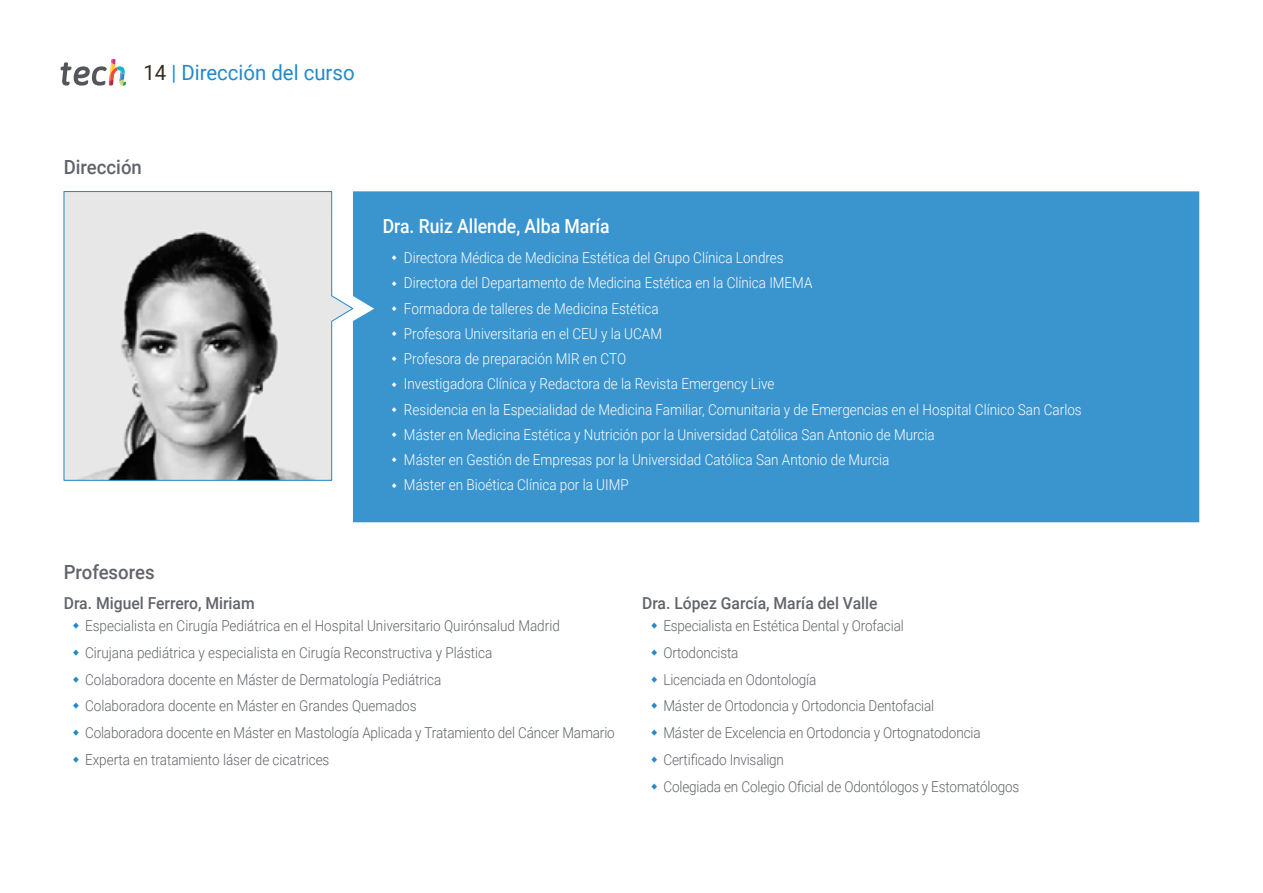
<style>
.page{position:relative;width:1263px;height:893px;background:#fff}
.page>*{position:absolute;margin:0;border:0;box-sizing:border-box;transform-origin:0 0}
.t1{font:21px "Roboto";color:#2488c9}
.t2{font:500 19.5px "Roboto";color:#fff;scale:.9 1}
.t3{font:500 19.5px "Roboto";color:#61646a;scale:.95 1}
.t4{font:500 16.5px "Roboto";color:#61646a;scale:.95 1}
.t5{font:300 15px/26.7px "Roboto";letter-spacing:-.01em;color:#61646a;scale:.9 1}
.t6{font:300 15px/25.2px "Roboto";color:#fff;scale:.9 1}
.s1{color:#312e20}
</style>
<div class="page">
<svg style="left:61px;top:59px;width:65px;height:27px"></svg>
<div style="left:353px;top:191px;width:846px;height:331px;background:#3a94ce"></div>
<svg style="left:64px;top:191px;width:289px;height:290px"></svg>
<svg style="left:392px;top:255px;width:5px;height:5px"></svg>
<svg style="left:392px;top:281px;width:5px;height:5px"></svg>
<svg style="left:392px;top:306px;width:5px;height:5px"></svg>
<svg style="left:392px;top:331px;width:5px;height:5px"></svg>
<svg style="left:392px;top:356px;width:5px;height:5px"></svg>
<svg style="left:392px;top:382px;width:5px;height:5px"></svg>
<svg style="left:392px;top:407px;width:5px;height:5px"></svg>
<svg style="left:392px;top:432px;width:5px;height:5px"></svg>
<svg style="left:392px;top:457px;width:5px;height:5px"></svg>
<svg style="left:392px;top:483px;width:5px;height:5px"></svg>
<h1 class="t1" style="left:144px;top:57px;width:213px"><span class="s1">14</span> | Dirección del curso</h1>
<h2 class="t3" style="left:64px;top:154px;width:84px">Dirección</h2>
<h2 class="t2" style="left:383px;top:212px;width:254px">Dra. Ruiz Allende, Alba María</h2>
<p class="t6" style="left:404px;top:244px;width:755px">Directora Médica de Medicina Estética del Grupo Clínica Londres<br>Directora del Departamento de Medicina Estética en la Clínica IMEMA<br>Formadora de talleres de Medicina Estética<br>Profesora Universitaria en el CEU y la UCAM<br>Profesora de preparación MIR en CTO<br>Investigadora Clínica y Redactora de la Revista Emergency Live<br>Residencia en la Especialidad de Medicina Familiar, Comunitaria y de Emergencias en el Hospital Clínico San Carlos Máster en Medicina Estética y Nutrición por la Universidad Católica San Antonio de Murcia<br>Máster en Gestión de Empresas por la Universidad Católica San Antonio de Murcia<br>Máster en Bioética Clínica por la UIMP</p>
<h2 class="t3" style="left:64px;top:559px;width:97px">Profesores</h2>
<p class="t4" style="left:64px;top:591px;width:202px">Dra. Miguel Ferrero, Miriam</p>
<p class="t5" style="left:85px;top:612px;width:590px">Especialista en Cirugía Pediátrica en el Hospital Universitario Quirónsalud Madrid<br>Cirujana pediátrica y especialista en Cirugía Reconstructiva y Plástica<br>Colaboradora docente en Máster de Dermatología Pediátrica<br>Colaboradora docente en Máster en Grandes Quemados<br>Colaboradora docente en Máster en Mastología Aplicada y Tratamiento del Cáncer Mamario Experta en tratamiento láser de cicatrices</p>
<p class="t4" style="left:642px;top:591px;width:249px">Dra. López García, María del Valle</p>
<p class="t5" style="left:663px;top:612px;width:397px">Especialista en Estética Dental y Orofacial<br>Ortodoncista<br>Licenciada en Odontología<br>Máster de Ortodoncia y Ortodoncia Dentofacial<br>Máster de Excelencia en Ortodoncia y Ortognatodoncia Certificado Invisalign<br>Colegiada en Colegio Oficial de Odontólogos y Estomatólogos</p>
</div>
